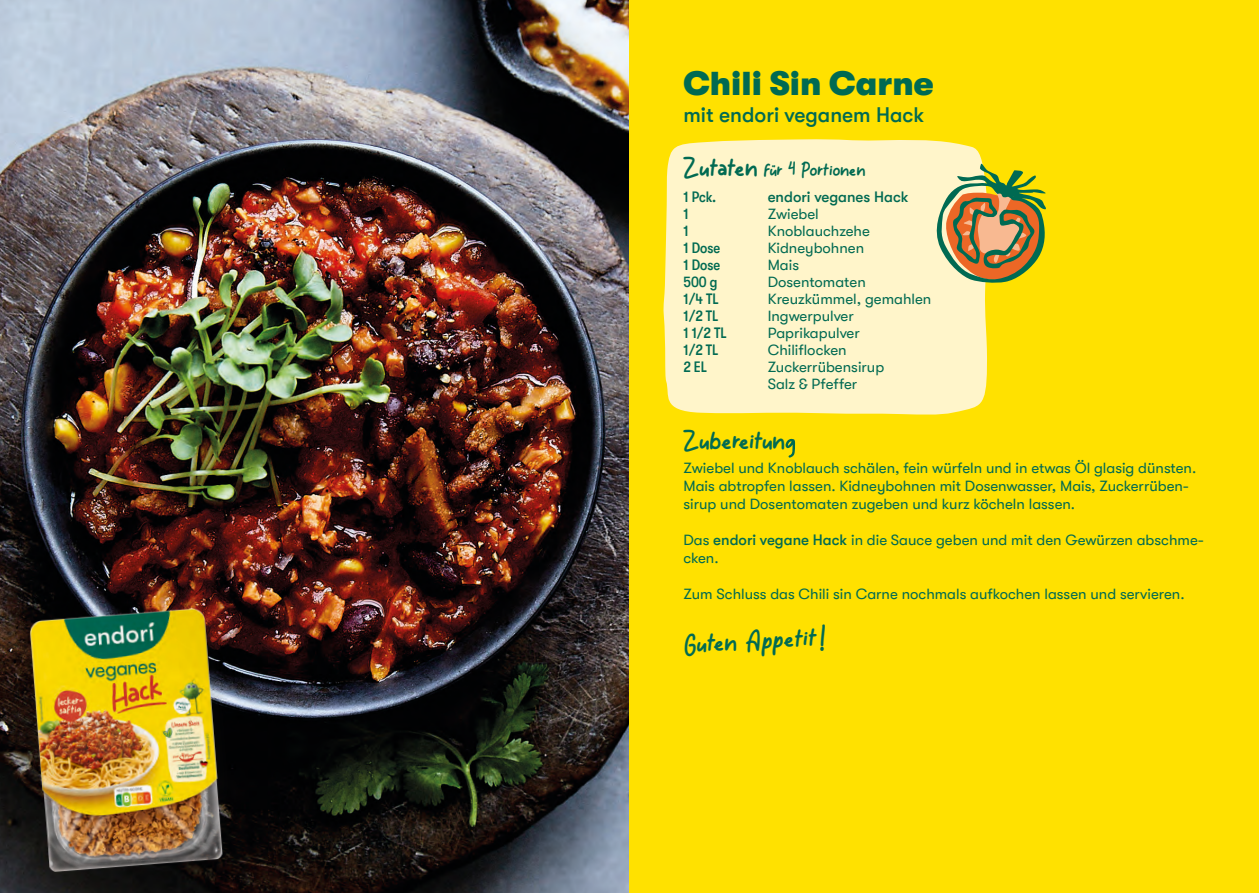
<style>
.page{position:relative;width:1259px;height:893px;background:#fff}
.page>*{position:absolute;margin:0;border:0;box-sizing:border-box;transform-origin:0 0}
.headline_grün{font:900 33px "GT Walsheim Pro";color:#006a52}
.t1{font:700 25.5px "Tomcat";color:#006a52}
.subline_grün{font:500 21px "GT Walsheim Pro";color:#006a52}
.t2{font:700 18px "Tomcat";color:#006a52}
.t3{font:15px/18px "GT Walsheim Pro";color:#006a52}
.t4{font:500 condensed 15px "GT Walsheim Pro";color:#006a52}
.t5{font:500 15px "GT Walsheim Pro";color:#006a52}
.s1{font-size:25.5px}
.s2{font-weight:500}
</style>
<div class="page">
<img style="left:0;top:0;width:629px;height:893px">
<div style="left:629px;top:0;width:630px;height:893px;background:#ffe100"></div>
<div style="left:663px;top:139px;width:324px;height:276px;background:#fff5ca"></div>
<svg style="left:932px;top:161px;width:114px;height:123px;background:#b5a35c"></svg>
<img style="left:7px;top:587px;width:242px;height:306px">
<svg style="left:785px;top:439px;width:10px;height:19px"></svg>
<p class="headline_grün" style="left:683px;top:66px;width:251px">Chili Sin Carne</p>
<p class="subline_grün" style="left:683px;top:103px;width:242px">mit endori veganem Hack</p>
<p class="t2" style="left:683px;top:157px;width:184px"><span class="s1">Zutaten</span> für 4 Portionen</p>
<p class="t4" style="left:683px;top:188px;width:34px">1 Pck.</p>
<p class="t5" style="left:767px;top:188px;width:142px">endori veganes Hack</p>
<p class="t4" style="left:683px;top:205px;width:7px">1</p>
<p class="t3" style="left:767px;top:205px;width:53px">Zwiebel</p>
<p class="t4" style="left:683px;top:222px;width:7px">1</p>
<p class="t3" style="left:767px;top:222px;width:104px">Knoblauchzehe</p>
<p class="t4" style="left:683px;top:239px;width:38px">1 Dose</p>
<p class="t3" style="left:767px;top:239px;width:98px">Kidneybohnen</p>
<p class="t4" style="left:683px;top:256px;width:38px">1 Dose</p>
<p class="t3" style="left:767px;top:256px;width:33px">Mais</p>
<p class="t4" style="left:683px;top:273px;width:35px">500 g</p>
<p class="t3" style="left:767px;top:273px;width:100px">Dosentomaten</p>
<p class="t4" style="left:683px;top:290px;width:37px">1/4 TL</p>
<p class="t3" style="left:767px;top:290px;width:165px">Kreuzkümmel, gemahlen</p>
<p class="t4" style="left:683px;top:307px;width:37px">1/2 TL</p>
<p class="t3" style="left:767px;top:307px;width:88px">Ingwerpulver</p>
<p class="t4" style="left:683px;top:324px;width:45px">1 1/2 TL</p>
<p class="t3" style="left:767px;top:324px;width:94px">Paprikapulver</p>
<p class="t4" style="left:683px;top:341px;width:37px">1/2 TL</p>
<p class="t3" style="left:767px;top:341px;width:80px">Chiliflocken</p>
<p class="t4" style="left:683px;top:358px;width:25px">2 EL</p>
<p class="t3" style="left:767px;top:358px;width:118px">Zuckerrübensirup</p>
<p class="t3" style="left:767px;top:375px;width:91px">Salz &amp; Pfeffer</p>
<p class="t1" style="left:683px;top:422px;width:103px">Zubereitun</p>
<p class="t3" style="left:683px;top:459px;width:514px">Zwiebel und Knoblauch schälen, fein würfeln und in etwas Öl glasig dünsten.<br>Mais abtropfen lassen. Kidneybohnen mit Dosenwasser, Mais, Zuckerrüben&shy;sirup und Dosentomaten zugeben und kurz köcheln lassen.</p>
<p class="t3" style="left:683px;top:531px;width:522px">Das <span class="s2">endori vegane Hack</span> in die Sauce geben und mit den Gewürzen abschme&shy;cken.</p>
<p class="t3" style="left:683px;top:585px;width:502px">Zum Schluss das Chili sin Carne nochmals aufkochen lassen und servieren.</p>
<p class="t1" style="left:683px;top:626px;width:142px;rotate:-3deg">Guten Appetit!</p>
</div>
